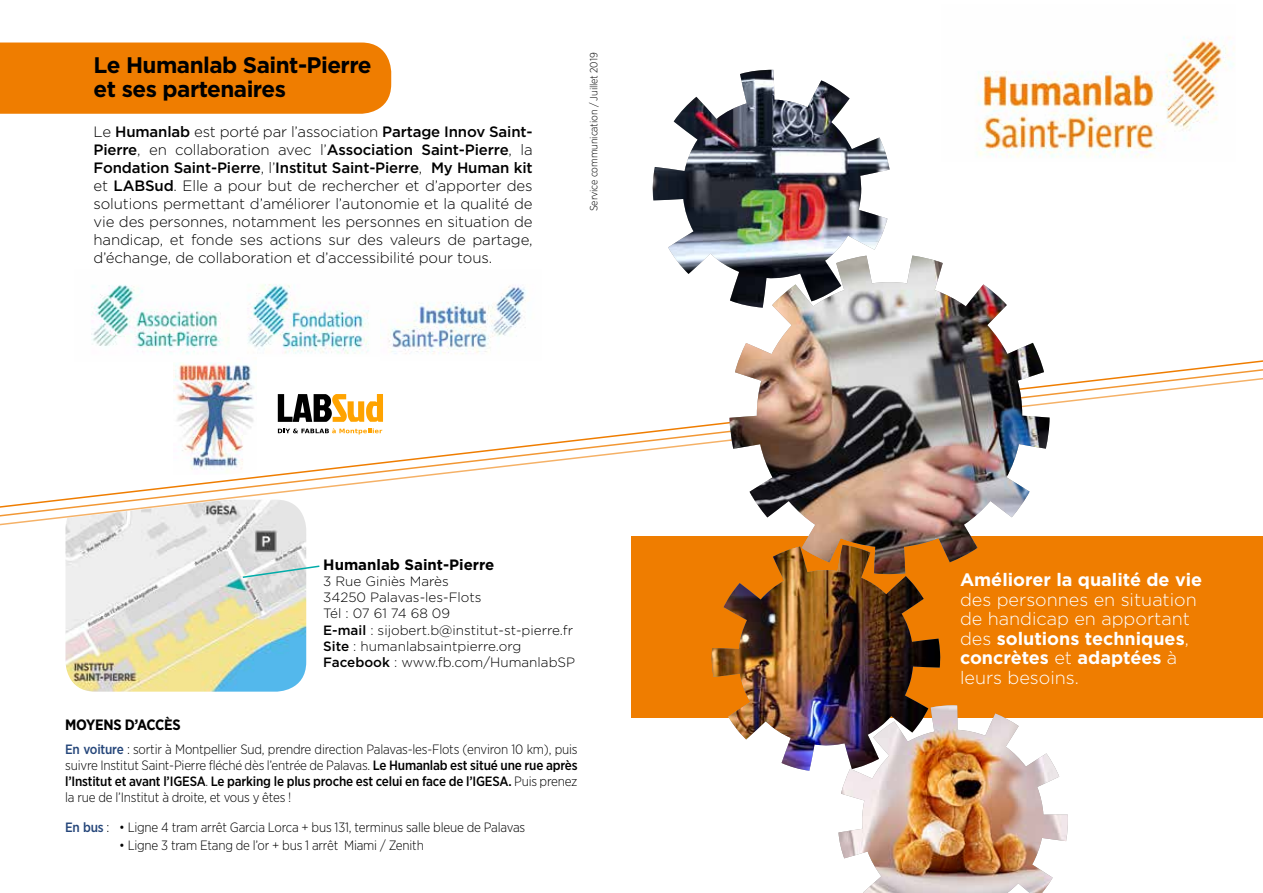
<style>
.page{position:relative;width:1263px;height:893px;background:#fff}
.page>*{position:absolute;margin:0;border:0;box-sizing:border-box;transform-origin:0 0}
.t1{font:700 22.5px/24px "Gotham";letter-spacing:-.025em;color:#000}
.t2{font:300 18px/19.5px "Gotham";color:#fff}
.t3{font:700 18px "Gotham";color:#fff}
.t4{font:300 15px/18px "Gotham";letter-spacing:-.01em;color:#000;text-align:justify}
.t5{font:700 15px "Gotham";color:#000}
.t6{font:700 15px "Gotham Narrow";letter-spacing:-.015em;color:#000}
.t7{font:300 13.5px/16.2px "Gotham Narrow";letter-spacing:-.015em;color:#000;text-align:justify}
.t8{font:300 13.5px/16.2px "Gotham";color:#000}
.t9{font:300 10.5px "Gotham Narrow";letter-spacing:-.01em;color:#000}
.s1{font-weight:500}
.s2{font-weight:500;color:#25467a}
.s3{font-weight:700}
</style>
<div class="page">
<div style="left:631px;top:537px;width:632px;height:181px;background:#ef7d00"></div>
<img style="left:91px;top:285px;width:138px;height:67px">
<img style="left:247px;top:284px;width:122px;height:68px">
<img style="left:381px;top:285px;width:145px;height:67px">
<div style="left:0;top:43px;width:391px;height:71px;background:#ef7d00"></div>
<img style="left:65px;top:528px;width:241px;height:164px">
<svg style="left:0;top:370px;width:1263px;height:158px"></svg>
<svg style="left:241px;top:564px;width:79px;height:15px"></svg>
<img style="left:729px;top:256px;width:320px;height:307px">
<img style="left:652px;top:70px;width:238px;height:238px">
<img style="left:711px;top:545px;width:229px;height:226px">
<img style="left:838px;top:705px;width:230px;height:188px">
<img style="left:976px;top:37px;width:259px;height:121px">
<svg style="left:278px;top:394px;width:105px;height:28px"></svg>
<svg style="left:278px;top:428px;width:104px;height:6px"></svg>
<h1 class="t1" style="left:94px;top:53px;width:280px">Le Humanlab Saint-Pierre et ses partenaires</h1>
<p class="t4" style="left:94px;top:122px;width:441px">Le <span class="s1">Humanlab</span> est porté par l’association <span class="s1">Partage Innov Saint-Pierre</span>, en collaboration avec l’<span class="s1">Association Saint-Pierre</span>, la <span class="s1">Fondation Saint-Pierre</span>, l’<span class="s1">Institut Saint-Pierre</span>, <span class="s1">My Human kit </span>et <span class="s1">LABSud</span>. Elle a pour but de rechercher et d’apporter des solutions permettant d’améliorer l’autonomie et la qualité de vie des personnes, notamment les personnes en situation de handicap, et fonde ses actions sur des valeurs de partage, d’échange, de collaboration et d’accessibilité pour tous.</p>
<p class="t9" style="left:587px;top:211px;width:160px;rotate:-90deg">Service communication / Juillet 2019</p>
<p class="t5" style="left:323px;top:554px;width:173px">Humanlab Saint-Pierre</p>
<p class="t8" style="left:323px;top:573px;width:253px">3 Rue Giniès Marès<br>34250 Palavas-les-Flots<br>Tél : 07 61 74 68 09<br><span class="s1">E-mail</span> : sijobert.b@institut-st-pierre.fr<br><span class="s1">Site</span> : humanlabsaintpierre.org<br><span class="s1">Facebook</span> : www.fb.com/HumanlabSP</p>
<p class="t6" style="left:65px;top:715px;width:117px">MOYENS D’ACCÈS</p>
<p class="t7" style="left:65px;top:740px;width:514px"><span class="s2">En voiture</span> : sortir à Montpellier Sud, prendre direction Palavas-les-Flots (environ 10 km), puis suivre Institut Saint-Pierre fléché dès l’entrée de Palavas. <span class="s1">Le Humanlab est situé une rue après l’Institut et avant l’IGESA</span>. <span class="s1">Le parking le plus proche est celui en face de l’IGESA.</span> Puis prenez la rue de l’Institut à droite, et vous y êtes !</p>
<p class="t7" style="left:65px;top:819px;width:462px"><span class="s2">En bus</span> : • Ligne 4 tram arrêt Garcia Lorca + bus 131, terminus salle bleue de Palavas</p>
<p class="t7" style="left:119px;top:837px;width:306px">• Ligne 3 tram Etang de l’or + bus 1 arrêt Miami / Zenith</p>
<p class="t3" style="left:960px;top:568px;width:244px">Améliorer la qualité de vie</p>
<p class="t2" style="left:960px;top:589px;width:238px">des personnes en situation de handicap en apportant des <span class="s3">solutions techniques</span>, <span class="s3">concrètes</span> et <span class="s3">adaptées</span> à leurs besoins.</p>
</div>
